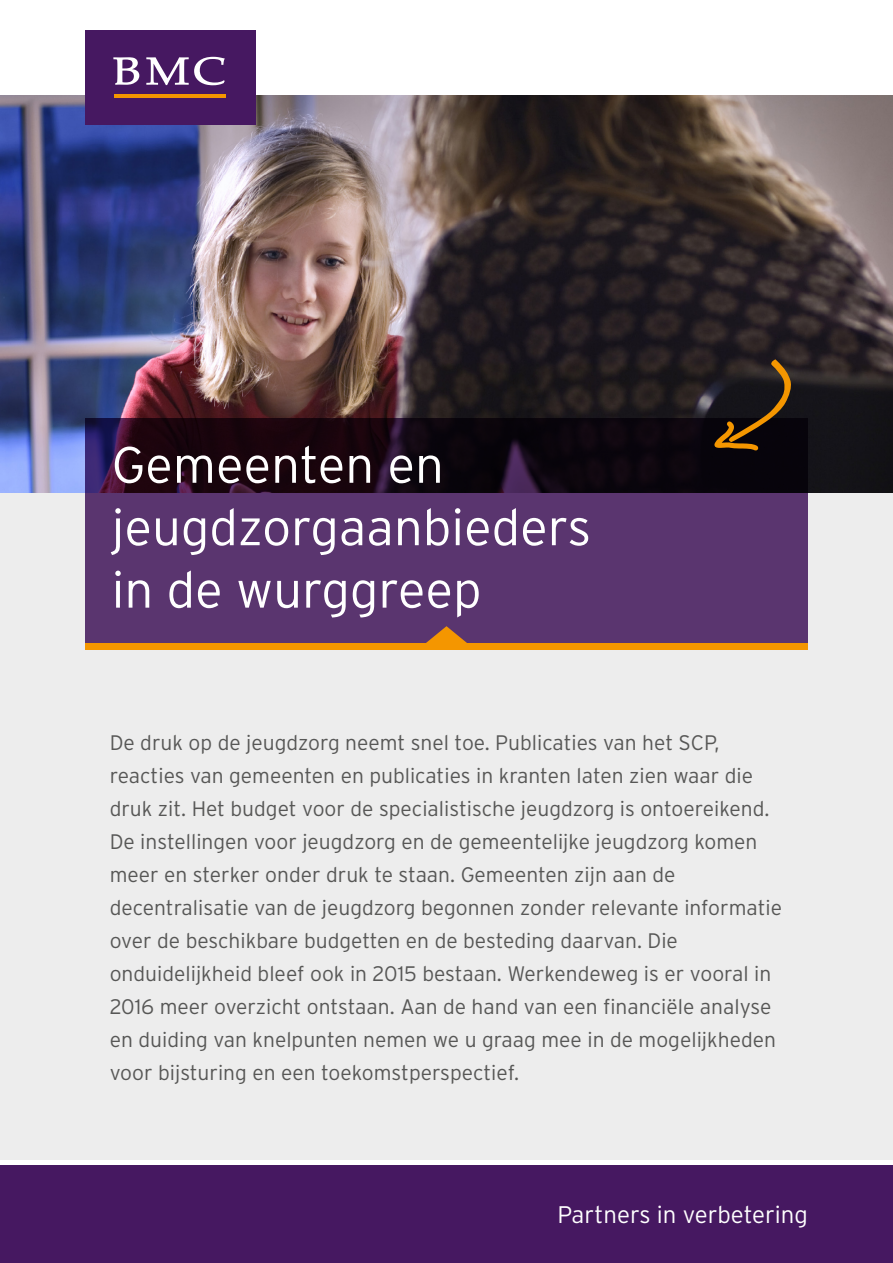
<style>
.page{position:relative;width:893px;height:1263px;background:#fff}
.page>*{position:absolute;margin:0;border:0;box-sizing:border-box;transform-origin:0 0}
.t1{font:300 51px/62.4px "Interstate";color:#fff}
.t2{font:300 24px "Interstate";color:#fff}
.t3{font:300 21px/33px "Interstate";color:#575756}
</style>
<div class="page">
<img style="left:0;top:96px;width:893px;height:397px">
<div style="left:0;top:493px;width:893px;height:666px;background:#ededed"></div>
<div style="left:85px;top:30px;width:171px;height:95px;background:#461861"></div>
<svg style="left:113px;top:57px;width:26px;height:28px"></svg>
<svg style="left:146px;top:57px;width:79px;height:28px"></svg>
<hr style="left:114px;top:94px;width:112px;height:4px;background:#f49600">
<div style="left:0;top:1165px;width:893px;height:98px;background:#461861"></div>
<svg style="left:85px;top:418px;width:723px;height:225px;background:#432651"></svg>
<div style="left:85px;top:643px;width:723px;height:6px;background:#f49600"></div>
<svg style="left:422px;top:626px;width:49px;height:17px"></svg>
<svg style="left:712px;top:357px;width:82px;height:98px;background:#312215"></svg>
<h1 class="t1" style="left:112px;top:433px;width:481px">Gemeenten en jeugdzorgaanbieders in de wurggreep</h1>
<p class="t3" style="left:110px;top:726px;width:674px">De druk op de jeugdzorg neemt snel toe. Publicaties van het SCP, reacties van gemeenten en publicaties in kranten laten zien waar die druk zit. Het budget voor de specialistische jeugdzorg is ontoereikend.<br>De instellingen voor jeugdzorg en de gemeentelijke jeugdzorg komen meer en sterker onder druk te staan. Gemeenten zijn aan de decentralisatie van de jeugdzorg begonnen zonder relevante informatie over de beschikbare budgetten en de besteding daarvan. Die onduidelijkheid bleef ook in 2015 bestaan. Werkendeweg is er vooral in 2016 meer overzicht ontstaan. Aan de hand van een financiële analyse en duiding van knelpunten nemen we u graag mee in de mogelijkheden voor bijsturing en een toekomstperspectief.</p>
<p class="t2" style="left:557px;top:1201px;width:252px">Partners in verbetering</p>
</div>
